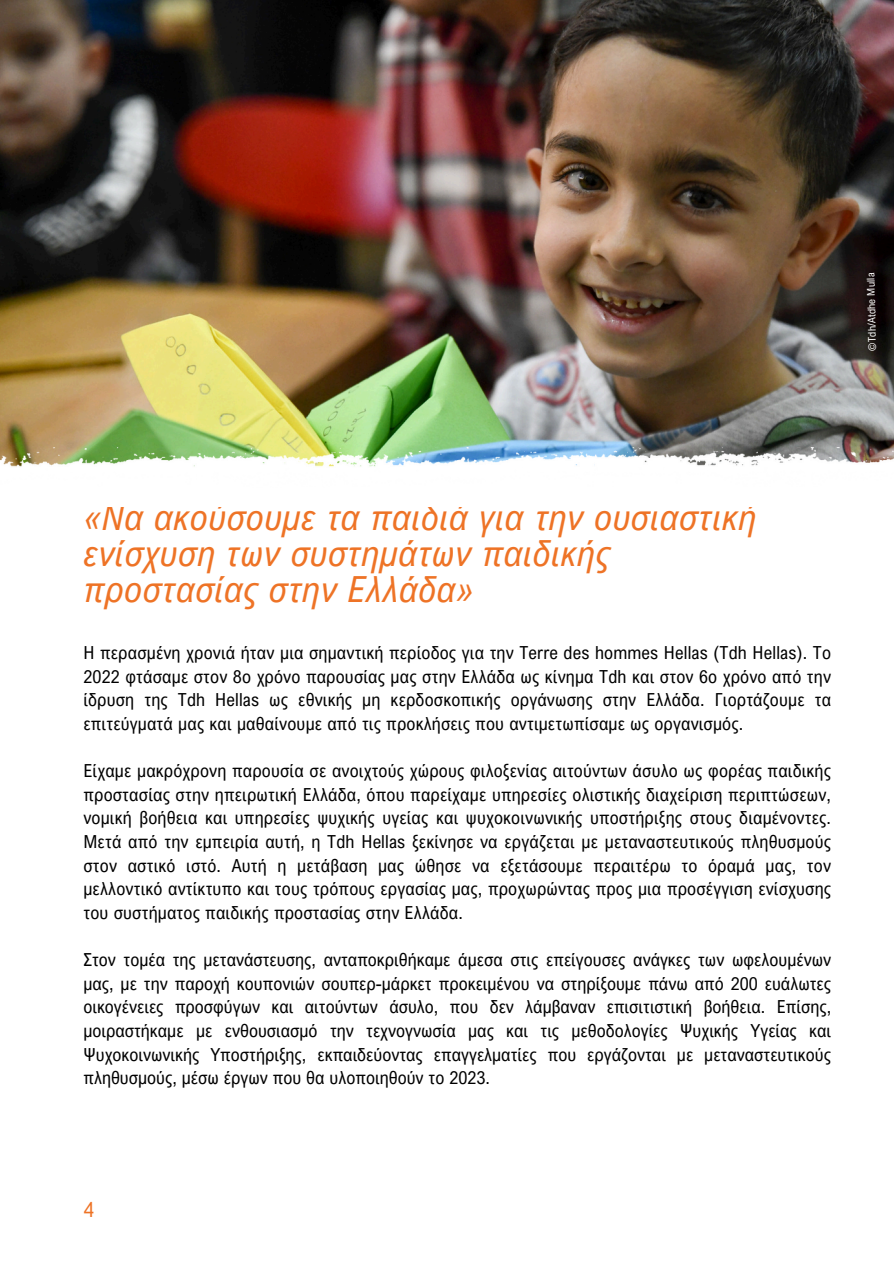
<style>
.page{position:relative;width:894px;height:1264px;background:#fff}
.page>*{position:absolute;margin:0;border:0;box-sizing:border-box;transform-origin:0 0}
.t1{font:italic 36px/36px "Arial Nova Cond";letter-spacing:.015em;color:#ee7326}
.t2{font:21px "Arial Nova Cond";color:#ee7326}
.t3{font:18px/23.7px "Arial Nova Cond";letter-spacing:.01em;color:#000;text-align:justify}
.t4{font:10.5px "Arial Nova Cond";color:#fff}
</style>
<div class="page">
<img style="left:0;top:0;width:893px;height:447px">
<img style="left:0;top:447px;width:893px;height:20px">
<h2 class="t4" style="left:865px;top:351px;width:79px;rotate:-91deg">©Tdh A/ tdhe Mul al</h2>
<p class="t1" style="left:83px;top:498px;width:674px">«Να ακούσουμε τα παιδιά για την ουσιαστική ενίσχυση των συστημάτων παιδικής προστασίας στην Ελλάδα»</p>
<p class="t3" style="left:83px;top:640px;width:749px">Η περασμένη χρονιά ήταν μια σημαντική περίοδος για την Terre des hommes Hellas (Tdh Hellas). Το 2022 φτάσαμε στον 8ο χρόνο παρουσίας μας στην Ελλάδα ως κίνημα Tdh και στον 6ο χρόνο από την ίδρυση της Tdh Hellas ως εθνικής μη κερδοσκοπικής οργάνωσης στην Ελλάδα. Γιορτάζουμε τα επιτεύγματά μας και μαθαίνουμε από τις προκλήσεις που αντιμετωπίσαμε ως οργανισμός.</p>
<h1 class="t3" style="left:83px;top:758px;width:749px">Είχαμε μακρόχρονη παρουσία σε ανοιχτούς χώρους φιλοξενίας αιτούντων άσυλο ως φορέας παιδικής προστασίας στην ηπειρωτική Ελλάδα, όπου παρείχαμε υπηρεσίες ολιστικής διαχείριση περιπτώσεων, νομική βοήθεια και υπηρεσίες ψυχικής υγείας και ψυχοκοινωνικής υποστήριξης στους διαμένοντες.<br>Μετά από την εμπειρία αυτή, η Tdh Hellas ξεκίνησε να εργάζεται με μεταναστευτικούς πληθυσμούς στον αστικό ιστό. Αυτή η μετάβαση μας ώθησε να εξετάσουμε περαιτέρω το όραμά μας, τον μελλοντικό αντίκτυπο και τους τρόπους εργασίας μας, προχωρώντας προς μια προσέγγιση ενίσχυσης του συστήματος παιδικής προστασίας στην Ελλάδα.</h1>
<h2 class="t3" style="left:83px;top:947px;width:749px">Στον τομέα της μετανάστευσης, ανταποκριθήκαμε άμεσα στις επείγουσες ανάγκες των ωφελουμένων μας, με την παροχή κουπονιών σουπερ-μάρκετ προκειμένου να στηρίξουμε πάνω από 200 ευάλωτες οικογένειες προσφύγων και αιτούντων άσυλο, που δεν λάμβαναν επισιτιστική βοήθεια. Επίσης, μοιραστήκαμε με ενθουσιασμό την τεχνογνωσία μας και τις μεθοδολογίες Ψυχικής Υγείας και Ψυχοκοινωνικής Υποστήριξης, εκπαιδεύοντας επαγγελματίες που εργάζονται με μεταναστευτικούς πληθυσμούς, μέσω έργων που θα υλοποιηθούν το 2023.</h2>
<p class="t2" style="left:83px;top:1196px;width:12px">4</p>
</div>
